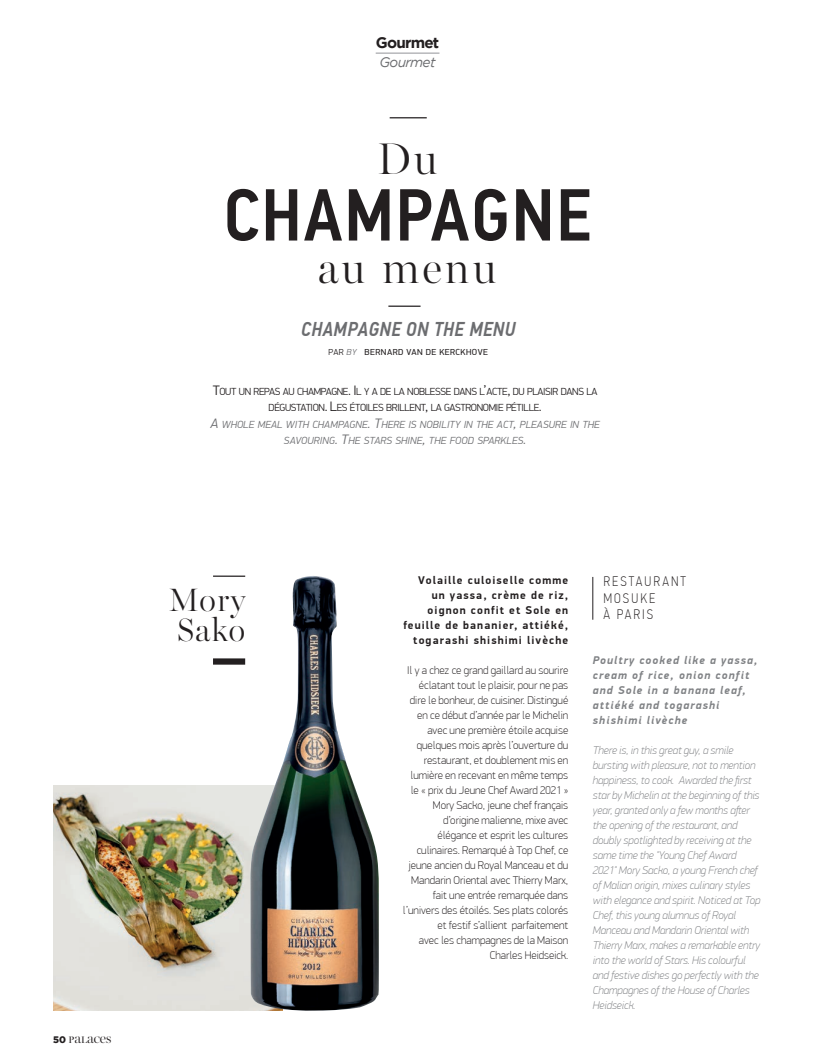
<style>
.page{position:relative;width:815px;height:1063px;background:#fff}
.page>*{position:absolute;margin:0;border:0;box-sizing:border-box;transform-origin:0 0}
.t1{font:500 73.75px "PF Din Text Cond Pro";letter-spacing:.025em;color:#231f20}
.t2{font:300 44.5px "Miller Banner";letter-spacing:.06em;color:#231f20}
.t3{font:300 32.5px/29.9px "Miller Banner";letter-spacing:.035em;color:#231f20}
.t4{font:italic 500 20px "PF Din Text Cond Pro";letter-spacing:.025em;color:#6c6d70}
.t5{font:700 15.25px "Gotham";letter-spacing:-.05em;color:#231f20}
.t6{font:100 13.75px/16.5px "PF Din Text Cond Pro";letter-spacing:.15em;color:#231f20}
.t7{font:italic 13.75px "Gotham";letter-spacing:-.05em;color:#6c6d70}
.t8{font:100 11.25px/15px "PF Din Display Pro";color:#231f20;text-align:right}
.t9{font:italic 100 11.25px/15px "PF Din Display Pro";letter-spacing:-.005em;color:#808285}
.t10{font:700 11.25px/15px "PF Din Display Pro";letter-spacing:.1em;color:#231f20;text-align:right}
.t11{font:italic 700 11.25px/15px "PF Din Display Pro";letter-spacing:.1em;color:#808285}
.t12{font:300 10.25px/16.5px "PF Din Display Pro";letter-spacing:-.035em;color:#231f20;text-align:center}
.t13{font:9.5px "Miller Banner";color:#231f20}
.t14{font:8.75px "PF Din Display Pro";letter-spacing:.05em;color:#231f20}
.s1{font-family:"Gotham";font-weight:900}
.s2{font-weight:300;font-size:14.38px}
.s3{font-weight:300}
.s4{font-weight:300;font-style:italic;color:#6c6d70}
.s5{font-size:13.75px}
.s6{font-style:italic;font-size:13.75px;color:#6c6d70}
.s7{font-style:italic;color:#6c6d70}
</style>
<div class="page">
<hr style="left:376px;top:53px;width:63px;height:1px;background:#a8a9ad">
<hr style="left:390px;top:117px;width:37px;height:1px;background:#231f20">
<hr style="left:388px;top:306px;width:33px;height:1px;background:#231f20">
<hr style="left:213px;top:576px;width:32px;height:1px;background:#231f20">
<img style="left:54px;top:786px;width:196px;height:224px">
<img style="left:250px;top:576px;width:129px;height:435px">
<div style="left:213px;top:658px;width:32px;height:7px;background:#231f20"></div>
<hr style="left:593px;top:577px;width:1px;height:43px;background:#231f20">
<p class="t13" style="left:53px;top:1034px;width:60px"><span class="s1">50</span> P<span class="s2">a</span>L<span class="s2">a</span>C<span class="s2">e</span>S</p>
<h3 class="t5" style="left:376px;top:36px;width:65px">Gourmet</h3>
<p class="t7" style="left:380px;top:56px;width:58px">Gourmet</p>
<h2 class="t2" style="left:377px;top:132px;width:63px">Du</h2>
<h1 class="t1" style="left:224px;top:185px;width:369px">CHAMPAGNE</h1>
<h2 class="t2" style="left:318px;top:241px;width:181px">au menu</h2>
<h3 class="t4" style="left:301px;top:321px;width:216px">CHAMPAGNE ON THE MENU</h3>
<p class="t14" style="left:328px;top:348px;width:161px"><span class="s3">PAR</span> <span class="s4">BY</span> BERNARD VAN DE KERCKHOVE</p>
<p class="t12" style="left:210px;top:384px;width:391px"><span class="s5">T</span>OUT UN REPAS AU CHAMPAGNE<span class="s5">. I</span>L Y A DE LA NOBLESSE DANS L<span class="s5">’</span>ACTE<span class="s5">,</span> DU PLAISIR DANS LA DÉGUSTATION<span class="s5">. L</span>ES ÉTOILES BRILLENT<span class="s5">,</span> LA GASTRONOMIE PÉTILLE<span class="s5">.<br></span><span class="s6">A</span> <span class="s7">WHOLE MEAL WITH CHAMPAGNE</span><span class="s6">. T</span><span class="s7">HERE IS NOBILITY IN THE ACT</span><span class="s6">,</span> <span class="s7">PLEASURE IN THE SAVOURING</span><span class="s6">. T</span><span class="s7">HE STARS SHINE</span><span class="s6">,</span> <span class="s7">THE FOOD SPARKLES</span><span class="s6">.</span></p>
<p class="t10" style="left:403px;top:574px;width:166px">Volaille culoiselle comme un yassa, crème de riz, oignon confit et Sole en feuille de bananier, attiéké, togarashi shishimi livèche</p>
<p class="t8" style="left:403px;top:664px;width:167px">Il y a chez ce grand gaillard au sourire éclatant tout le plaisir, pour ne pas dire le bonheur, de cuisiner. Distingué en ce début d’année par le Michelin avec une première étoile acquise quelques mois après l’ouverture du restaurant, et doublement mis en lumière en recevant en même temps le « prix du Jeune Chef Award 2021 » Mory Sacko, jeune chef français d’origine malienne, mixe avec élégance et esprit les cultures culinaires. Remarqué à Top Chef, ce jeune ancien du Royal Manceau et du Mandarin Oriental avec Thierry Marx, fait une entrée remarquée dans l’univers des étoilés. Ses plats colorés et festif s’allient parfaitement<br>avec les champagnes de la Maison Charles Heidseick.</p>
<h3 class="t3" style="left:169px;top:584px;width:78px">Mory<br>Sako</h3>
<p class="t6" style="left:603px;top:575px;width:84px">RESTAURANT<br>MOSUKE<br>À PARIS</p>
<p class="t11" style="left:593px;top:654px;width:166px">Poultry cooked like a yassa, cream of rice, onion confit and Sole in a banana leaf, attiéké and togarashi shishimi livèche</p>
<p class="t9" style="left:593px;top:744px;width:169px">There is, in this great guy, a smile bursting with pleasure, not to mention happiness, to cook. Awarded the first star by Michelin at the beginning of this year, granted only a few months aſter the opening of the restaurant, and doubly spotlighted by receiving at the same time the "Young Chef Award 2021" Mory Sacko, a young French chef of Malian origin, mixes culinary styles with elegance and spirit. Noticed at Top Chef, this young alumnus of Royal Manceau and Mandarin Oriental with Thierry Marx, makes a remarkable entry into the world of Stars. His colourful and festive dishes go perfectly with the Champagnes of the House of Charles Heidseick.</p>
</div>
